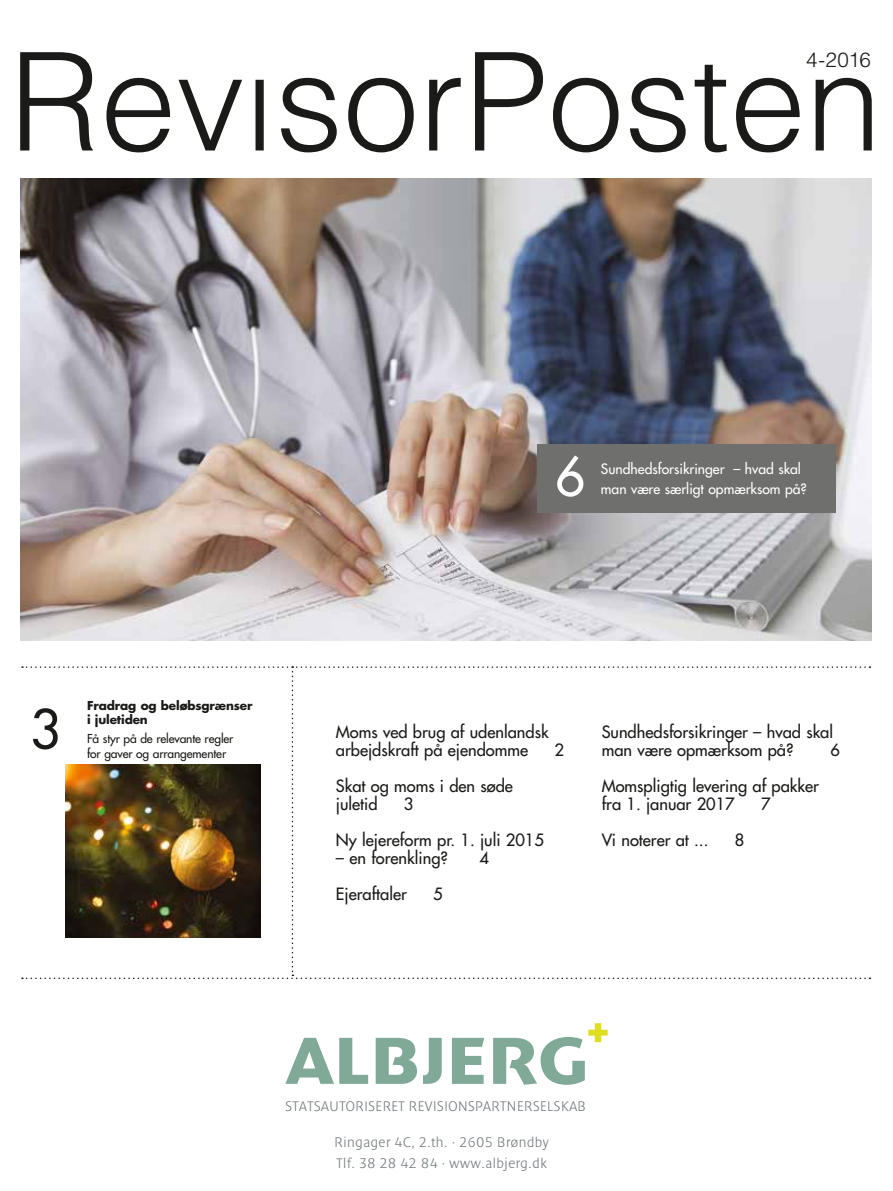
<style>
.page{position:relative;width:893px;height:1191px;background:#fff}
.page>*{position:absolute;margin:0;border:0;box-sizing:border-box;transform-origin:0 0}
.t1{font:52.5px "Futura";color:#1a1a18}
.t2{font:52.5px "Futura";color:#fff}
.t3{font:300 20.55px "Helvetica";color:#1a1a18}
.t4{font:16.5px/18px "Futura";color:#1a1a18}
.t5{font:300 14.25px/21.5px "Denda New";letter-spacing:.04em;color:#72787c}
.t6{font:13.95px "Futura";color:#fff}
.t7{font:12px "Futura";letter-spacing:-.01em;color:#1a1a18}
.t8{font:700 12px/14.4px "Futura";letter-spacing:-.01em;color:#1a1a18}
</style>
<div class="page">
<svg style="left:20px;top:52px;width:441px;height:100px"></svg>
<svg style="left:475px;top:52px;width:397px;height:100px"></svg>
<svg style="left:22px;top:666px;width:848px;height:313px"></svg>
<div style="left:74px;top:690px;width:184px;height:72px;background:#fff"></div>
<div style="left:30px;top:692px;width:55px;height:72px;background:#fff"></div>
<img style="left:65px;top:764px;width:195px;height:173px">
<img style="left:20px;top:179px;width:851px;height:462px">
<div style="left:537px;top:444px;width:299px;height:69px;background:#6f6f6e"></div>
<svg style="left:285px;top:1037px;width:83px;height:46px"></svg>
<svg style="left:376px;top:1037px;width:41px;height:46px"></svg>
<svg style="left:423px;top:1037px;width:19px;height:46px"></svg>
<svg style="left:452px;top:1037px;width:32px;height:46px"></svg>
<svg style="left:493px;top:1023px;width:115px;height:61px"></svg>
<p class="t3" style="left:806px;top:47px;width:66px">4-2016</p>
<h1 class="t2" style="left:555px;top:443px;width:32px">6</h1>
<p class="t6" style="left:601px;top:460px;width:202px">Sundhedsforsikringer – hvad skal</p>
<p class="t6" style="left:601px;top:480px;width:207px">man være særligt opmærksom på?</p>
<h1 class="t1" style="left:30px;top:696px;width:32px">3</h1>
<p class="t8" style="left:87px;top:697px;width:167px">Fradrag og beløbsgrænser i juletiden</p>
<p class="t7" style="left:87px;top:731px;width:148px">Få styr på de relevante regler</p>
<p class="t7" style="left:87px;top:745px;width:141px">for gaver og arrangementer</p>
<p class="t4" style="left:336px;top:723px;width:214px">Moms ved brug af udenlandsk arbejdskraft på ejendomme</p>
<p class="t4" style="left:554px;top:741px;width:11px">2</p>
<p class="t4" style="left:602px;top:723px;width:233px">Sundhedsforsikringer – hvad skal man være opmærksom på?</p>
<p class="t4" style="left:830px;top:741px;width:11px">6</p>
<p class="t4" style="left:336px;top:777px;width:178px">Skat og moms i den søde juletid</p>
<p class="t4" style="left:336px;top:786px;width:210px;line-height:36px;text-indent:68px">3<br>Ny lejereform pr. 1. juli 2015</p>
<p class="t4" style="left:336px;top:849px;width:114px">– en forenkling?</p>
<p class="t4" style="left:479px;top:849px;width:11px">4</p>
<p class="t4" style="left:336px;top:885px;width:72px">Ejeraftaler</p>
<p class="t4" style="left:433px;top:885px;width:11px">5</p>
<p class="t4" style="left:602px;top:777px;width:219px">Momspligtig levering af pakker fra 1. januar 2017</p>
<p class="t4" style="left:761px;top:795px;width:11px">7</p>
<p class="t4" style="left:602px;top:831px;width:108px">Vi noterer at ...</p>
<p class="t4" style="left:735px;top:831px;width:11px">8</p>
<p class="t5" style="left:286px;top:1095px;width:302px">STATSAUTORISERET REVISIONSPARTNERSELSKAB</p>
<p class="t5" style="left:335px;top:1131px;width:216px">Ringager 4C, 2.th. · 2605 Brøndby<br>Tlf. 38 28 42 84 · www.albjerg.dk</p>
</div>
